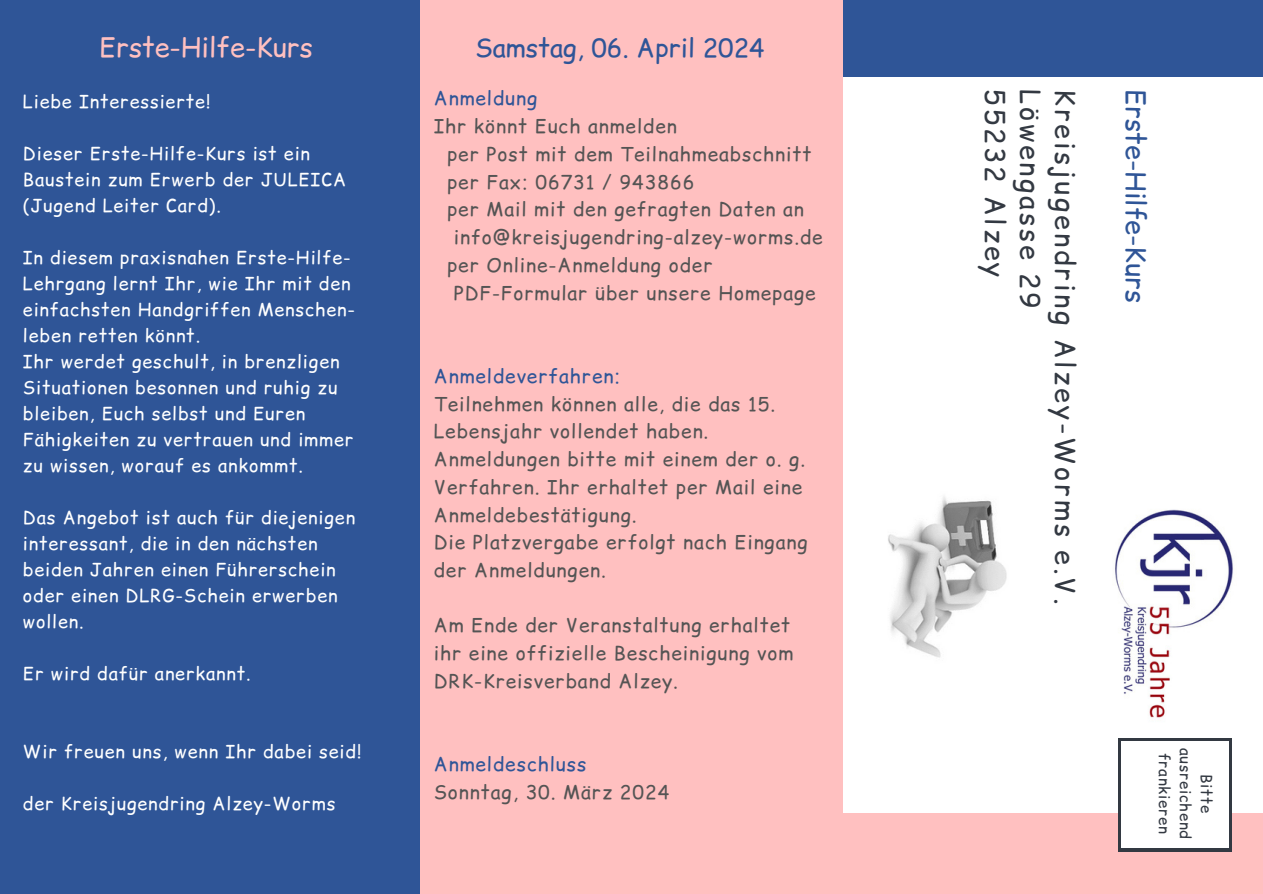
<style>
.page{position:relative;width:1263px;height:894px;background:#fff}
.page>*{position:absolute;margin:0;border:0;box-sizing:border-box;transform-origin:0 0}
.t1{font:27px "Comic Relief";letter-spacing:.1em;color:#333942}
.t2{font:27px "Comic Relief";color:#2f5597}
.t3{font:27px "Comic Relief";color:#ffc0c0}
.t4{font:25.5px "Comic Relief";color:#2f5597}
.t5{font:19.2px/27.8px "Comic Relief";letter-spacing:.05em;color:#545454}
.t6{font:19.2px "Comic Relief";letter-spacing:.05em;color:#2f5597}
.t7{font:18px/26px "Comic Relief";letter-spacing:.05em;color:#fff}
.t8{font:15px "Comic Relief";letter-spacing:.05em;color:#333942}
</style>
<div class="page">
<div style="left:0;top:0;width:424px;height:893px;background:#2f5597"></div>
<div style="left:839px;top:813px;width:424px;height:80px;background:#ffc0c0"></div>
<div style="left:420px;top:0;width:423px;height:893px;background:#ffc0c0"></div>
<div style="left:843px;top:0;width:420px;height:76px;background:#2f5597"></div>
<svg style="left:1118px;top:738px;width:114px;height:113px;background:#5a5f66"></svg>
<div style="left:1122px;top:741px;width:106px;height:106px;background:#fff"></div>
<img style="left:888px;top:496px;width:119px;height:162px">
<img style="left:1115px;top:509px;width:118px;height:209px">
<p class="t3" style="left:99px;top:27px;width:215px">Erste-Hilfe-Kurs</p>
<p class="t7" style="left:23px;top:88px;width:189px">Liebe Interessierte!</p>
<p class="t7" style="left:23px;top:140px;width:289px">Dieser Erste-Hilfe-Kurs ist ein</p>
<p class="t7" style="left:23px;top:166px;width:325px">Baustein zum Erwerb der JULEICA (Jugend Leiter Card).</p>
<p class="t7" style="left:23px;top:244px;width:334px">In diesem praxisnahen Erste-Hilfe-<br>Lehrgang lernt Ihr, wie Ihr mit den einfachsten Handgriffen Menschen&shy;leben retten könnt.</p>
<p class="t7" style="left:23px;top:348px;width:332px">Ihr werdet geschult, in brenzligen Situationen besonnen und ruhig zu bleiben, Euch selbst und Euren Fähigkeiten zu vertrauen und immer zu wissen, worauf es ankommt.</p>
<p class="t7" style="left:23px;top:504px;width:334px">Das Angebot ist auch für diejenigen interessant, die in den nächsten beiden Jahren einen Führerschein oder einen DLRG-Schein erwerben wollen.</p>
<p class="t7" style="left:23px;top:660px;width:229px">Er wird dafür anerkannt.</p>
<p class="t4" style="left:475px;top:29px;width:291px">Samstag, 06. April 2024</p>
<p class="t6" style="left:434px;top:84px;width:105px">Anmeldung</p>
<p class="t5" style="left:434px;top:111px;width:245px">Ihr könnt Euch anmelden</p>
<p class="t5" style="left:447px;top:139px;width:366px">per Post mit dem Teilnahmeabschnitt</p>
<p class="t5" style="left:447px;top:167px;width:249px">per Fax: 06731 / 943866</p>
<p class="t5" style="left:447px;top:195px;width:358px">per Mail mit den gefragten Daten an</p>
<p class="t5" style="left:454px;top:222px;width:370px">info@kreisjugendring-alzey-worms.de</p>
<p class="t5" style="left:447px;top:250px;width:267px">per Online-Anmeldung oder</p>
<p class="t5" style="left:454px;top:278px;width:363px">PDF-Formular über unsere Homepage</p>
<p class="t6" style="left:434px;top:361px;width:188px">Anmeldeverfahren:</p>
<p class="t5" style="left:434px;top:389px;width:343px">Teilnehmen können alle, die das 15.<br>Lebensjahr vollendet haben.</p>
<p class="t5" style="left:434px;top:444px;width:373px">Anmeldungen bitte mit einem der o. g.<br>Verfahren. Ihr erhaltet per Mail eine<br>Anmeldebestätigung.</p>
<p class="t5" style="left:434px;top:527px;width:375px">Die Platzvergabe erfolgt nach Eingang der Anmeldungen.</p>
<p class="t5" style="left:434px;top:610px;width:358px">Am Ende der Veranstaltung erhaltet</p>
<p class="t5" style="left:434px;top:638px;width:361px">ihr eine offizielle Bescheinigung vom<br>DRK-Kreisverband Alzey.</p>
<p class="t1" style="left:1015px;top:89px;width:189px;rotate:90deg">55232 Alzey</p>
<p class="t1" style="left:1050px;top:89px;width:221px;rotate:90deg">Löwengasse 29</p>
<p class="t1" style="left:1085px;top:89px;width:516px;rotate:90deg">Kreisjugendring Alzey-Worms e.V.</p>
<p class="t2" style="left:1156px;top:89px;width:215px;rotate:90deg">Erste-Hilfe-Kurs</p>
<p class="t7" style="left:23px;top:738px;width:340px">Wir freuen uns, wenn Ihr dabei seid!</p>
<p class="t7" style="left:23px;top:789px;width:314px">der Kreisjugendring Alzey-Worms</p>
<p class="t6" style="left:434px;top:749px;width:154px">Anmeldeschluss</p>
<p class="t5" style="left:434px;top:777px;width:237px">Sonntag, 30. März 2024</p>
<p class="t8" style="left:1175px;top:752px;width:82px;rotate:90deg">frankieren</p>
<p class="t8" style="left:1196px;top:747px;width:93px;rotate:90deg">ausreichend</p>
<p class="t8" style="left:1217px;top:773px;width:40px;rotate:90deg">Bitte</p>
</div>
